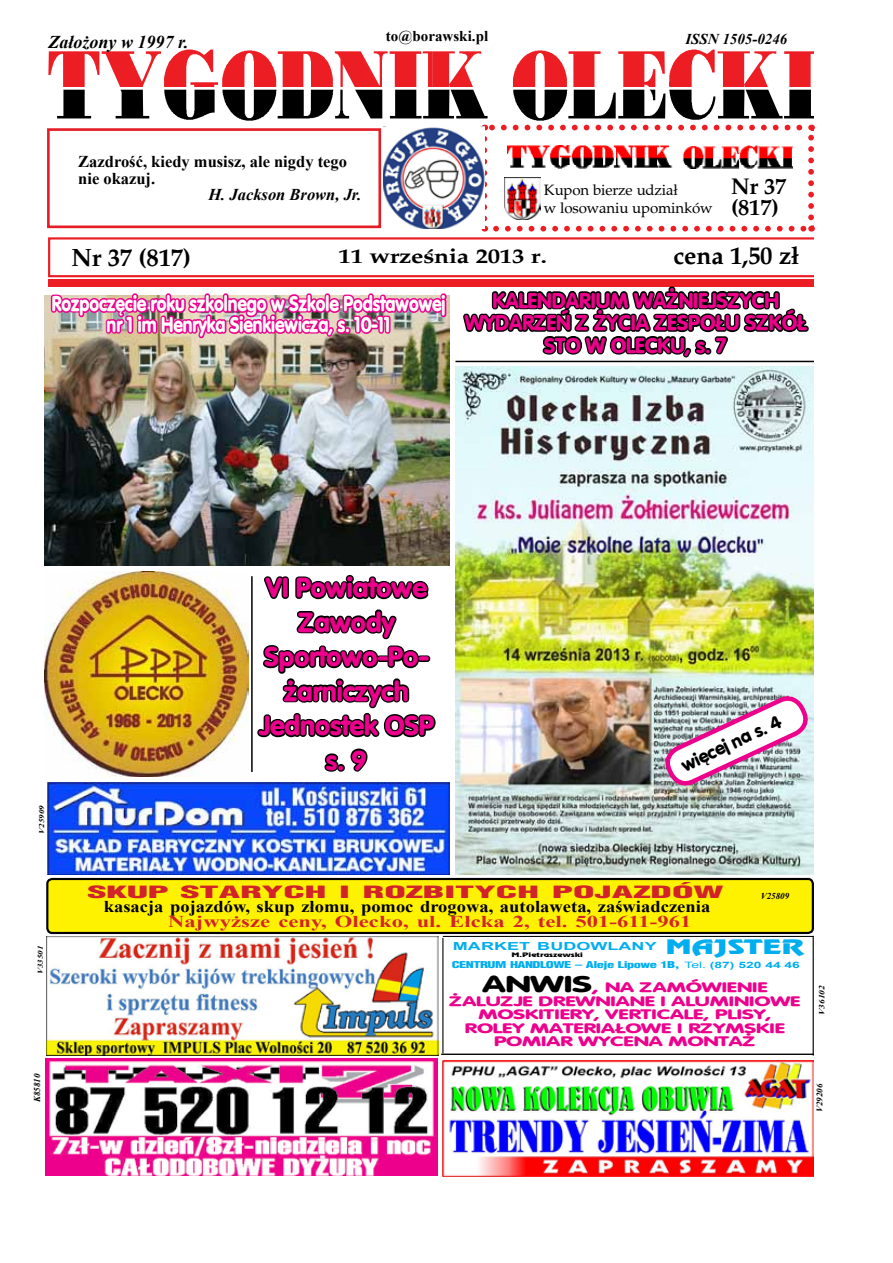
<style>
.page{position:relative;width:893px;height:1263px;background:#fff}
.page>*{position:absolute;margin:0;border:0;box-sizing:border-box;transform-origin:0 0}
.t1{font:700 27px/34.5px "Vogue";color:#ec008c;text-align:center}
.t2{font:700 24.75px "Palm Springs";letter-spacing:-.01em;color:#000}
.t3{font:700 22.5px/21px "Palm Springs";letter-spacing:-.01em;color:#000}
.t4{font:700 21px/21px "Vogue";color:#fff;text-align:center;scale:.83 1}
.t5{font:700 21px/22.5px "Vogue";color:#ec008c;text-align:center}
.t6{font:700 20.25px "Palm Springs";letter-spacing:-.01em;color:#000;scale:1.22 1}
.t7{font:italic 700 18px "Times New Roman";color:#000}
.t8{font:18px "Renfrew";letter-spacing:.005em;color:#00aeef;scale:1.62 1}
.t9{font:700 18px "Vogue";color:#000}
.t10{font:700 16.5px "Times New Roman";color:#000;scale:1.12 1}
.t11{font:700 16.5px "Times New Roman";color:#d2232a;scale:1.37 1}
.t12{font:700 16.5px/16.5px "Times New Roman";color:#000}
.t13{font:900 16.5px "Switzerland Cond";color:#d2232a;scale:2.34 1}
.t14{font:italic 700 16.5px "Times New Roman";color:#000}
.t15{font:15px/18px "Palm Springs";letter-spacing:-.01em;color:#000}
.t16{font:700 15px "Times New Roman";letter-spacing:.005em;color:#000}
.t17{font:italic 700 15px "Times New Roman";color:#000}
.t18{font:700 13.5px/13.5px "Vogue";color:#ec008c;text-align:center;scale:1.62 1}
.t19{font:700 11.1px "Arial";letter-spacing:.005em;color:#00aeef;scale:1.62 1}
.t20{font:900 9.3px "Switzerland Cond";letter-spacing:-.04em;color:#00aeef;scale:1.57 1}
.t21{font:italic 700 9px "Times New Roman";color:#000}
.t22{font:italic 700 8.55px "Times New Roman";color:#000;scale:1.05 1}
.t23{font:italic 700 7.95px "Times New Roman";color:#000;scale:1.19 1}
.t24{font:italic 700 7.35px "Times New Roman";color:#000;scale:1.24 1}
.t25{font:5.55px "Renfrew";letter-spacing:.005em;color:#000;scale:1.62 1}
.s1{font-family:"Arial";font-weight:400;font-size:8.85px}
.s2{font-family:"Arial";font-weight:700;font-size:8.85px}
.s3{font-size:22.5px;color:#000}
.s4{font-size:15px}
</style>
<div class="page">
<hr style="left:442px;top:938px;width:1px;height:115px;background:#000">
<img style="left:46px;top:1059px;width:391px;height:117px">
<img style="left:47px;top:936px;width:391px;height:120px">
<img style="left:442px;top:1060px;width:372px;height:116px">
<div style="left:47px;top:879px;width:766px;height:54px;background:#fff200;border-radius:5px"></div>
<div style="left:46px;top:878px;width:768px;height:56px;border:2px solid #000;border-radius:5px"></div>
<hr style="left:441px;top:1053px;width:373px;height:2px;background:#000">
<hr style="left:813px;top:936px;width:1px;height:119px;background:#000">
<hr style="left:443px;top:936px;width:370px;height:1px;background:#000">
<img style="left:48px;top:782px;width:401px;height:93px">
<img style="left:44px;top:571px;width:204px;height:205px">
<img style="left:455px;top:367px;width:359px;height:508px">
<svg style="left:663px;top:688px;width:148px;height:100px"></svg>
<img style="left:44px;top:295px;width:405px;height:270px">
<svg style="left:264px;top:574px;width:165px;height:26px"></svg>
<svg style="left:257px;top:609px;width:179px;height:129px"></svg>
<svg style="left:324px;top:748px;width:44px;height:24px"></svg>
<svg style="left:48px;top:50px;width:766px;height:310px"></svg>
<hr style="left:455px;top:361px;width:359px;height:1px;background:#000">
<hr style="left:251px;top:576px;width:2px;height:196px;background:#000">
<h3 class="t7" style="left:49px;top:29px;width:142px">Założony w 1997 r.</h3>
<p class="t16" style="left:386px;top:25px;width:104px">to@borawski.pl</p>
<p class="t12" style="left:78px;top:153px;width:270px">Zazdrość, kiedy musisz, ale nigdy tego nie okazuj.</p>
<p class="t14" style="left:208px;top:183px;width:155px">H. Jackson Brown, Jr.</p>
<p class="t17" style="left:685px;top:29px;width:104px">ISSN 1505-0246</p>
<p class="t15" style="left:544px;top:181px;width:170px">Kupon bierze udział<br>w losowaniu upominków</p>
<h3 class="t3" style="left:731px;top:176px;width:57px">Nr 37 (817)</h3>
<h2 class="t2" style="left:71px;top:242px;width:121px">Nr 37 (817)</h2>
<h3 class="t6" style="left:339px;top:244px;width:172px">11 września 2013 r.</h3>
<h2 class="t2" style="left:674px;top:241px;width:127px">cena 1,50 zł</h2>
<h3 class="t4" style="left:52px;top:292px;width:476px">Rozpoczęcie roku szkolnego w Szkole Podstawowej nr 1 im Henryka Sienkiewicza, s. 10-11</h3>
<h3 class="t5" style="left:465px;top:288px;width:344px">KALENDARIUM WAŻNIEJSZYCH<br>WYDARZEŃ Z ŻYCIA ZESPOŁU SZKÓŁ<br>STO W OLECKU, s. 7</h3>
<p class="t24" style="left:37px;top:834px;width:24px;rotate:-90deg">V25909</p>
<p class="t24" style="left:35px;top:974px;width:24px;rotate:-90deg">V33501</p>
<p class="t21" style="left:31px;top:1102px;width:30px;rotate:-90deg">K85810</p>
<h1 class="t1" style="left:259px;top:570px;width:176px">VI Powiatowe<br>Zawody<br>Sportowo-Po&shy;żarniczych<br>Jednostek OSP s. 9</h1>
<h3 class="t9" style="left:677px;top:755px;width:109px;rotate:-25deg">więcej na s. 4</h3>
<p class="t13" style="left:88px;top:881px;width:273px">SKUP STARYCH I ROZBITYCH POJAZDÓW</p>
<p class="t10" style="left:104px;top:895px;width:543px">kasacja pojazdów, skup złomu, pomoc drogowa, autolaweta, zaświadczenia</p>
<p class="t11" style="left:168px;top:910px;width:383px">Najwyższe ceny, Olecko, ul. Ełcka 2, tel. 501-611-961</p>
<p class="t21" style="left:761px;top:889px;width:30px">V25809</p>
<h3 class="t8" style="left:607px;top:935px;width:123px"><sup>LANY</sup> MAJSTER</h3>
<p class="t20" style="left:452px;top:958px;width:223px">CENTRUM HANDLOWE – Aleje Lipowe 1B, <span class="s1">Tel.</span> <span class="s2">(87) 520 44 46</span></p>
<p class="t19" style="left:453px;top:938px;width:97px">MARKET BUDOW</p>
<p class="t25" style="left:511px;top:951px;width:46px">M.Pietraszewski</p>
<p class="t18" style="left:449px;top:980px;width:218px"><span class="s3">ANWIS</span><span class="s4">,</span> NA ZAMÓWIENIE<br>ŻALUZJE DREWNIANE I ALUMINIOWE<br>MOSKITIERY, VERTICALE, PLISY,<br>ROLEY MATERIAŁOWE I RZYMSKIE<br>POMIAR WYCENA MONTAŻ</p>
<p class="t23" style="left:816px;top:1015px;width:27px;rotate:-90deg">V36102</p>
<p class="t22" style="left:814px;top:1112px;width:29px;rotate:-90deg">V29206</p>
</div>
